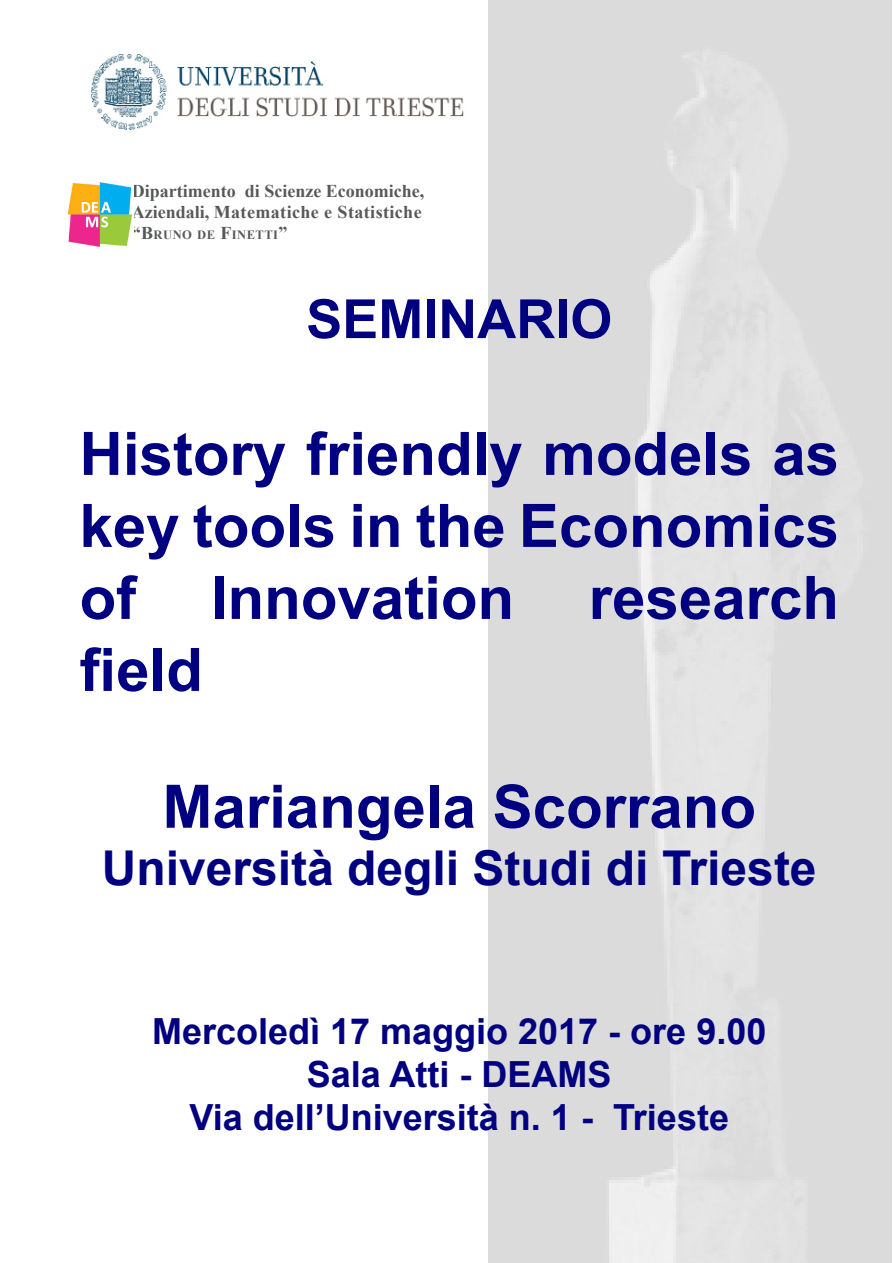
<style>
.page{position:relative;width:893px;height:1263px;background:#fff}
.page>*{position:absolute;margin:0;border:0;box-sizing:border-box;transform-origin:0 0}
.Normale{font:700 60px/72px "Arial";color:#000080;text-align:justify}
.Normale-2{font:700 54px "Arial";color:#000080}
.Normale-3{font:700 48px "Arial";color:#000080}
.Normale-4{font:700 36px "Arial";color:#000080}
.t1{font:700 18px/21px "Times New Roman";color:#57585a}
.t2{font:700 12.6px "Times New Roman";letter-spacing:.035em;color:#57585a}
.s1{font-size:18px}
</style>
<div class="page">
<img style="left:67px;top:182px;width:66px;height:65px">
<img style="left:91px;top:54px;width:373px;height:75px">
<p class="t1" style="left:132px;top:180px;width:294px">Dipartimento di Scienze Economiche,<br>Aziendali, Matematiche e Statistiche</p>
<p class="t2" style="left:132px;top:226px;width:157px"><span class="s1">“</span><span class="s1">B</span>RUNO DE <span class="s1">F</span>INETTI<span class="s1">”</span></p>
<p class="Normale-2" style="left:306px;top:283px;width:308px">SEMINARIO</p>
<p class="Normale" style="left:80px;top:420px;width:761px">History friendly models as key tools in the Economics of Innovation research field</p>
<p class="Normale" style="left:162px;top:772px;width:595px">Mariangela Scorrano</p>
<p class="Normale-3" style="left:102px;top:836px;width:716px">Università degli Studi di Trieste</p>
<p class="Normale-4" style="left:152px;top:1007px;width:616px">Mercoledì 17 maggio 2017 - ore 9.00</p>
<p class="Normale-4" style="left:307px;top:1050px;width:306px">Sala Atti - DEAMS</p>
<p class="Normale-4" style="left:189px;top:1093px;width:541px">Via dell’Università n. 1 - Trieste</p>
</div>
